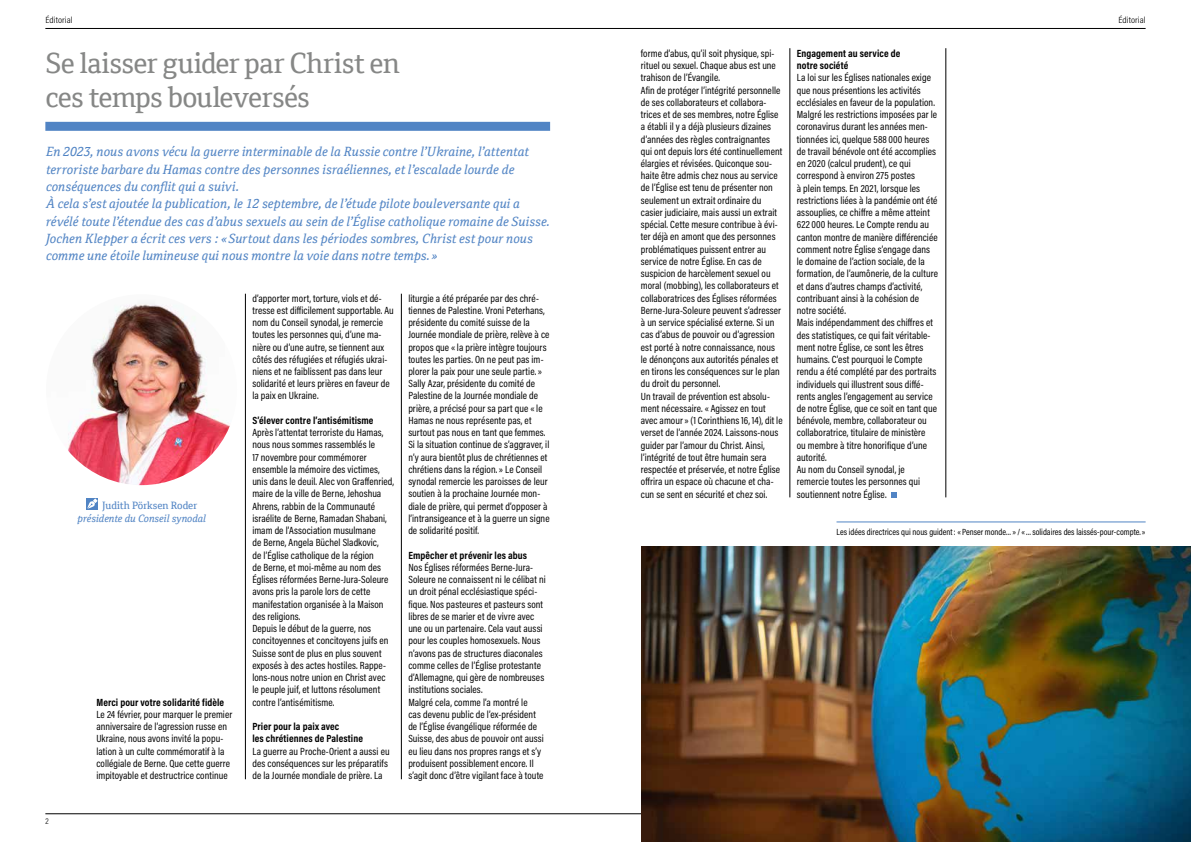
<style>
.page{position:relative;width:1191px;height:842px;background:#fff}
.page>*{position:absolute;margin:0;border:0;box-sizing:border-box;transform-origin:0 0}
.t1{font:28px/33.6px "Cordale";letter-spacing:-.025em;color:#868786}
.t2{font:italic 12.8px/17.3px "Cordale";color:#5184c4}
.t3{font:10.5px/12.2px "Acumin Pro Cond";letter-spacing:.005em;color:#000}
.t4{font:700 10.5px/12.2px "Acumin Pro Cond";letter-spacing:.01em;color:#000}
.t5{font:italic 10.2px "Cordale";color:#5184c4}
.t6{font:10.2px "Cordale";color:#5184c4}
.t7{font:9px "Acumin Pro Cond";color:#000}
.t8{font:300 9px "Acumin Pro Cond";letter-spacing:.01em;color:#000;scale:1.1 1}
.t9{font:300 8.5px "Acumin Pro Cond";color:#000}
</style>
<div class="page">
<hr style="left:45px;top:813px;width:1100px;height:1px;background:#000">
<hr style="left:45px;top:28px;width:1100px;height:1px;background:#000">
<img style="left:641px;top:546px;width:550px;height:296px">
<div style="left:45px;top:122px;width:505px;height:9px;background:#5184c4"></div>
<div style="left:86px;top:498px;width:12px;height:11px;background:#5184c4"></div>
<svg style="left:87px;top:498px;width:11px;height:11px"></svg>
<hr style="left:245px;top:294px;width:1px;height:485px;background:#000">
<hr style="left:401px;top:294px;width:1px;height:485px;background:#000">
<svg style="left:891px;top:492px;width:5px;height:5px"></svg>
<hr style="left:836px;top:522px;width:309px;height:1px;background:#5184c4">
<hr style="left:789px;top:48px;width:1px;height:449px;background:#000">
<img style="left:46px;top:294px;width:191px;height:191px;border-radius:95px">
<hr style="left:945px;top:48px;width:1px;height:449px;background:#000">
<p class="t8" style="left:45px;top:14px;width:26px">Éditorial</p>
<h1 class="t1" style="left:45px;top:46px;width:356px">Se laisser guider par Christ en ces temps bouleversés</h1>
<p class="t2" style="left:46px;top:143px;width:506px">En 2023, nous avons vécu la guerre interminable de la Russie contre l’Ukraine, l’attentat terroriste barbare du Hamas contre des personnes israéliennes, et l’escalade lourde de conséquences du conflit qui a suivi.<br>À cela s’est ajoutée la publication, le 12 septembre, de l’étude pilote bouleversante qui a révélé toute l’étendue des cas d’abus sexuels au sein de l’Église catholique romaine de Suisse.<br>Jochen Klepper a écrit ces vers : «Surtout dans les périodes sombres, Christ est pour nous comme une étoile lumineuse qui nous montre la voie dans notre temps. »</p>
<p class="t3" style="left:252px;top:292px;width:143px">d’apporter mort, torture, viols et dé&shy;tresse est difficilement supportable. Au nom du Conseil synodal, je remercie toutes les personnes qui, d’une ma&shy;nière ou d’une autre, se tiennent aux côtés des réfugiées et réfugiés ukrai&shy;niens et ne faiblissent pas dans leur solidarité et leurs prières en faveur de la paix en Ukraine.</p>
<p class="t4" style="left:252px;top:414px;width:123px">S’élever contre l’antisémitisme</p>
<p class="t3" style="left:252px;top:426px;width:143px">Après l’attentat terroriste du Hamas, nous nous sommes rassemblés le<br>17 novembre pour commémorer ensemble la mémoire des victimes, unis dans le deuil. Alec von Graffenried, maire de la ville de Berne, Jehoshua Ahrens, rabbin de la Communauté israélite de Berne, Ramadan Shabani, imam de l’Association musulmane<br>de Berne, Angela Büchel Sladkovic,<br>de l’Église catholique de la région<br>de Berne, et moi-même au nom des Églises réformées Berne-Jura-Soleure avons pris la parole lors de cette manifestation organisée à la Maison des religions.<br>Depuis le début de la guerre, nos concitoyennes et concitoyens juifs en Suisse sont de plus en plus souvent exposés à des actes hostiles. Rappe&shy;lons-nous notre union en Christ avec le peuple juif, et luttons résolument contre l’antisémitisme.</p>
<p class="t4" style="left:252px;top:720px;width:112px">Prier pour la paix avec<br>les chrétiennes de Palestine</p>
<p class="t3" style="left:252px;top:745px;width:139px">La guerre au Proche-Orient a aussi eu des conséquences sur les préparatifs de la Journée mondiale de prière. La</p>
<p class="t3" style="left:408px;top:292px;width:143px">liturgie a été préparée par des chré&shy;tiennes de Palestine. Vroni Peterhans, présidente du comité suisse de la Journée mondiale de prière, relève à ce propos que « la prière intègre toujours toutes les parties. On ne peut pas im&shy;plorer la paix pour une seule partie. » Sally Azar, présidente du comité de Palestine de la Journée mondiale de prière, a précisé pour sa part que « le Hamas ne nous représente pas, et surtout pas nous en tant que femmes.<br>Si la situation continue de s’aggraver, il n’y aura bientôt plus de chrétiennes et chrétiens dans la région. » Le Conseil synodal remercie les paroisses de leur soutien à la prochaine Journée mon&shy;diale de prière, qui permet d’opposer à l’intransigeance et à la guerre un signe de solidarité positif.</p>
<p class="t4" style="left:408px;top:549px;width:120px">Empêcher et prévenir les abus</p>
<p class="t3" style="left:408px;top:561px;width:139px">Nos Églises réformées Berne-Jura-Soleure ne connaissent ni le célibat ni un droit pénal ecclésiastique spéci&shy;fique. Nos pasteures et pasteurs sont libres de se marier et de vivre avec une ou un partenaire. Cela vaut aussi pour les couples homosexuels. Nous n’avons pas de structures diaconales comme celles de l’Église protestante d’Allemagne, qui gère de nombreuses institutions sociales.<br>Malgré cela, comme l’a montré le<br>cas devenu public de l’ex-président de l’Église évangélique réformée de Suisse, des abus de pouvoir ont aussi eu lieu dans nos propres rangs et s’y produisent possiblement encore. Il s’agit donc d’être vigilant face à toute</p>
<p class="t6" style="left:102px;top:500px;width:97px">Judith Pörksen Roder</p>
<p class="t5" style="left:78px;top:512px;width:130px">présidente du Conseil synodal</p>
<p class="t4" style="left:96px;top:696px;width:129px">Merci pour votre solidarité fidèle</p>
<p class="t3" style="left:96px;top:708px;width:137px">Le 24 février, pour marquer le premier anniversaire de l’agression russe en Ukraine, nous avons invité la popu&shy;lation à un culte commémoratif à la collégiale de Berne. Que cette guerre impitoyable et destructrice continue</p>
<p class="t9" style="left:45px;top:816px;width:5px">2</p>
<p class="t8" style="left:1118px;top:14px;width:26px">Éditorial</p>
<p class="t3" style="left:641px;top:47px;width:143px">forme d’abus, qu’il soit physique, spi&shy;rituel ou sexuel. Chaque abus est une trahison de l’Évangile.<br>Afin de protéger l’intégrité personnelle de ses collaborateurs et collabora&shy;trices et de ses membres, notre Église a établi il y a déjà plusieurs dizaines d’années des règles contraignantes qui ont depuis lors été continuellement élargies et révisées. Quiconque sou&shy;haite être admis chez nous au service de l’Église est tenu de présenter non seulement un extrait ordinaire du casier judiciaire, mais aussi un extrait spécial. Cette mesure contribue à évi&shy;ter déjà en amont que des personnes problématiques puissent entrer au service de notre Église. En cas de suspicion de harcèlement sexuel ou moral (mobbing), les collaborateurs et collaboratrices des Églises réformées Berne-Jura-Soleure peuvent s’adresser à un service spécialisé externe. Si un cas d’abus de pouvoir ou d’agression est porté à notre connaissance, nous le dénonçons aux autorités pénales et en tirons les conséquences sur le plan du droit du personnel.<br>Un travail de prévention est absolu&shy;ment nécessaire. « Agissez en tout avec amour » (1 Corinthiens 16, 14), dit le verset de l’année 2024. Laissons-nous guider par l’amour du Christ. Ainsi, l’intégrité de tout être humain sera respectée et préservée, et notre Église offrira un espace où chacune et cha&shy;cun se sent en sécurité et chez soi.</p>
<p class="t4" style="left:797px;top:47px;width:105px">Engagement au service de notre société</p>
<p class="t3" style="left:797px;top:71px;width:143px">La loi sur les Églises nationales exige que nous présentions les activités ecclésiales en faveur de la population.<br>Malgré les restrictions imposées par le coronavirus durant les années men&shy;tionnées ici, quelque 588 000 heures de travail bénévole ont été accomplies en 2020 (calcul prudent), ce qui correspond à environ 275 postes<br>à plein temps. En 2021, lorsque les restrictions liées à la pandémie ont été assouplies, ce chiffre a même atteint 622 000 heures. Le Compte rendu au canton montre de manière différenciée comment notre Église s’engage dans le domaine de l’action sociale, de la formation, de l’aumônerie, de la culture et dans d’autres champs d’activité, contribuant ainsi à la cohésion de notre société.<br>Mais indépendamment des chiffres et des statistiques, ce qui fait véritable&shy;ment notre Église, ce sont les êtres humains. C’est pourquoi le Compte rendu a été complété par des portraits individuels qui illustrent sous diffé&shy;rents angles l’engagement au service de notre Église, que ce soit en tant que bénévole, membre, collaborateur ou collaboratrice, titulaire de ministère<br>ou membre à titre honorifique d’une autorité.<br>Au nom du Conseil synodal, je remercie toutes les personnes qui soutiennent notre Église.</p>
<p class="t7" style="left:836px;top:526px;width:311px">Les idées directrices qui nous guident : « Penser monde…» / «…solidaires des laissés-pour-compte. »</p>
</div>
